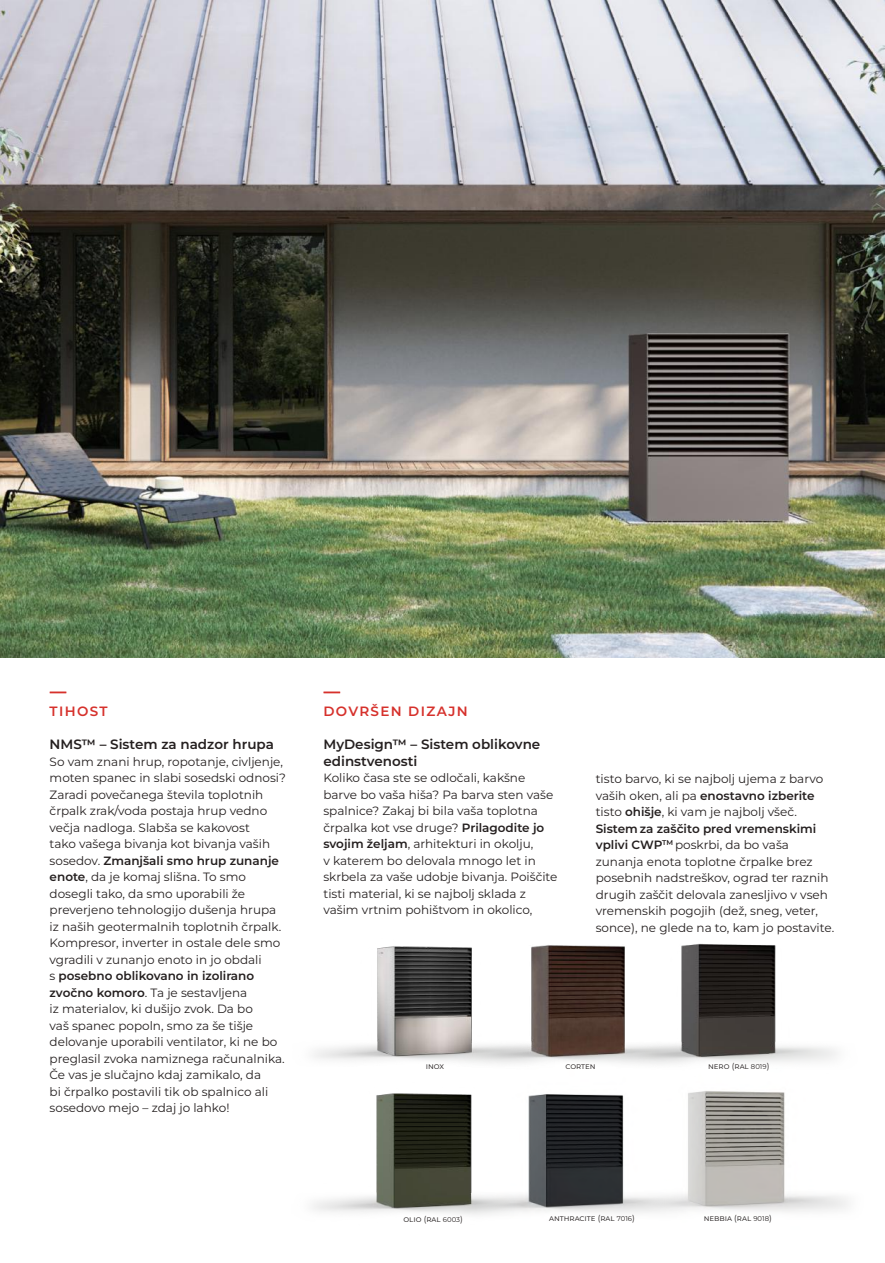
<style>
.page{position:relative;width:885px;height:1263px;background:#fff}
.page>*{position:absolute;margin:0;border:0;box-sizing:border-box;transform-origin:0 0}
.t1{font:600 13.5px/16.5px "Montserrat";color:#241f1f}
.t2{font:600 13.5px "Montserrat";letter-spacing:.1em;color:#d6312c}
.t3{font:12px/16.5px "Montserrat";color:#241f1f}
.t4{font:8.25px "Montserrat";color:#241f1f}
.s1{font-weight:600}
.s2{font-size:6.9px}
</style>
<div class="page">
<svg style="left:323px;top:691px;width:17px;height:2px"></svg>
<img style="left:0;top:0;width:884px;height:657px">
<svg style="left:50px;top:691px;width:16px;height:2px"></svg>
<img style="left:705px;top:1091px;width:143px;height:121px">
<img style="left:554px;top:1091px;width:151px;height:122px">
<img style="left:314px;top:946px;width:134px;height:115px">
<img style="left:448px;top:945px;width:149px;height:119px">
<img style="left:597px;top:943px;width:240px;height:121px">
<img style="left:313px;top:1093px;width:241px;height:122px">
<p class="t2" style="left:50px;top:701px;width:59px">TIHOST</p>
<p class="t1" style="left:50px;top:736px;width:226px">NMS™ – Sistem za nadzor hrupa</p>
<p class="t3" style="left:50px;top:753px;width:238px">So vam znani hrup, ropotanje, civljenje, moten spanec in slabi sosedski odnosi?<br>Zaradi povečanega števila toplotnih črpalk zrak/voda postaja hrup vedno večja nadloga. Slabša se kakovost<br>tako vašega bivanja kot bivanja vaših sosedov. <span class="s1">Zmanjšali smo hrup zunanje enote</span>, da je komaj slišna. To smo dosegli tako, da smo uporabili že preverjeno tehnologijo dušenja hrupa iz naših geotermalnih toplotnih črpalk.<br>Kompresor, inverter in ostale dele smo vgradili v zunanjo enoto in jo obdali<br>s <span class="s1">posebno oblikovano in izolirano zvočno komoro</span>. Ta je sestavljena<br>iz materialov, ki dušijo zvok. Da bo<br>vaš spanec popoln, smo za še tišje delovanje uporabili ventilator, ki ne bo preglasil zvoka namiznega računalnika.<br>Če vas je slučajno kdaj zamikalo, da<br>bi črpalko postavili tik ob spalnico ali sosedovo mejo – zdaj jo lahko!</p>
<p class="t2" style="left:323px;top:701px;width:146px">DOVRŠEN DIZAJN</p>
<p class="t1" style="left:323px;top:736px;width:218px">MyDesign™ – Sistem oblikovne edinstvenosti</p>
<p class="t3" style="left:323px;top:769px;width:235px">Koliko časa ste se odločali, kakšne barve bo vaša hiša? Pa barva sten vaše spalnice? Zakaj bi bila vaša toplotna črpalka kot vse druge? <span class="s1">Prilagodite jo svojim željam</span>, arhitekturi in okolju,<br>v katerem bo delovala mnogo let in skrbela za vaše udobje bivanja. Poiščite tisti material, ki se najbolj sklada z vašim vrtnim pohištvom in okolico,</p>
<p class="t3" style="left:595px;top:770px;width:240px">tisto barvo, ki se najbolj ujema z barvo vaših oken, ali pa <span class="s1">enostavno izberite </span>tisto <span class="s1">ohišje</span>, ki vam je najbolj všeč.<br><span class="s1">Sistem za zaščito pred vremenskimi vplivi CWP</span><sup>TM</sup> poskrbi, da bo vaša zunanja enota toplotne črpalke brez posebnih nadstreškov, ograd ter raznih drugih zaščit delovala zanesljivo v vseh vremenskih pogojih (dež, sneg, veter, sonce), ne glede na to, kam jo postavite.</p>
<p class="t4" style="left:426px;top:1060px;width:20px">Inox</p>
<p class="t4" style="left:565px;top:1060px;width:32px">corten</p>
<p class="t4" style="left:708px;top:1060px;width:63px">nero (RAL <span class="s2">8019</span>)</p>
<p class="t4" style="left:403px;top:1213px;width:61px">oli o (RAL <span class="s2">6003</span>)</p>
<p class="t4" style="left:549px;top:1212px;width:87px">anthracite (RAL <span class="s2">7016</span>)</p>
<p class="t4" style="left:703px;top:1212px;width:70px">nebbia (RAL <span class="s2">9018</span>)</p>
</div>
